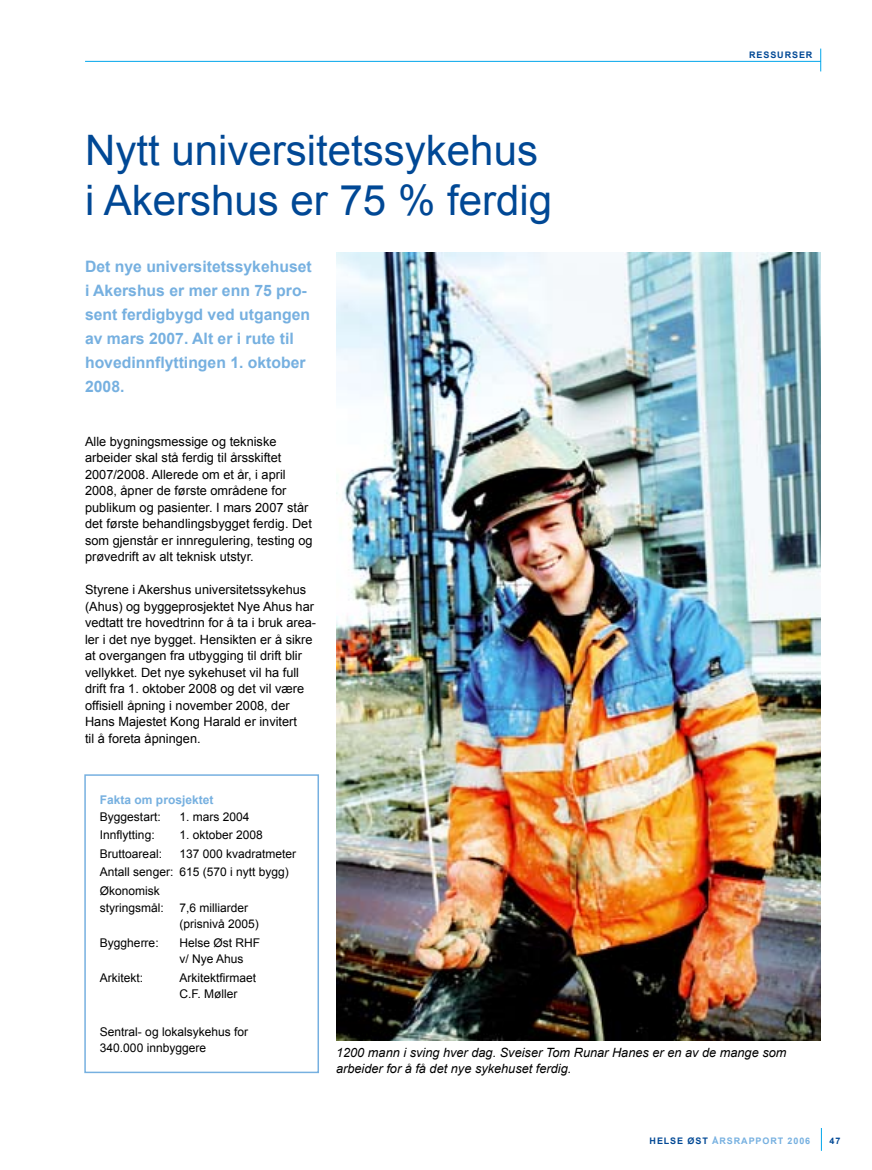
<style>
.page{position:relative;width:872px;height:1170px;background:#fff}
.page>*{position:absolute;margin:0;border:0;box-sizing:border-box;transform-origin:0 0}
.t1{font:42px/49.5px "Arial";color:#004895}
.t2{font:700 15.75px/24px "Arial";color:#76b0e0}
.t3{font:12.75px/16.5px "Arial";color:#000}
.t4{font:italic 12.75px/16.5px "Arial";color:#000}
.t5{font:12px/16.5px "Arial";color:#000}
.t6{font:700 12px "Arial";color:#76b0e0}
.t7{font:700 9px "Arial";letter-spacing:.1em;color:#004895}
.t8{font:700 9px "Arial";letter-spacing:.1em;color:#76b0e0}
</style>
<div class="page">
<hr style="left:85px;top:61px;width:736px;height:1px;background:#00a6eb">
<svg style="left:820px;top:49px;width:1px;height:22px"></svg>
<svg style="left:821px;top:1128px;width:1px;height:22px"></svg>
<img style="left:336px;top:253px;width:485px;height:787px">
<div style="left:84px;top:774px;width:235px;height:299px;border:2px solid #76b0e0"></div>
<h1 class="t1" style="left:85px;top:125px;width:468px">Nytt universitetssykehus i Akershus er 75 % ferdig</h1>
<p class="t2" style="left:85px;top:254px;width:228px">Det nye universitetssykehuset i Akershus er mer enn 75 pro&shy;sent ferdigbygd ved utgangen av mars 2007. Alt er i rute til hovedinnflyttingen 1. oktober<br>2008.</p>
<p class="t3" style="left:85px;top:433px;width:229px">Alle bygningsmessige og tekniske arbeider skal stå ferdig til årsskiftet 2007/2008. Allerede om et år, i april 2008, åpner de første områdene for publikum og pasienter. I mars 2007 står det første behandlingsbygget ferdig. Det som gjenstår er innregulering, testing og prøvedrift av alt teknisk utstyr.</p>
<p class="t3" style="left:85px;top:581px;width:233px">Styrene i Akershus universitetssykehus (Ahus) og byggeprosjektet Nye Ahus har vedtatt tre hovedtrinn for å ta i bruk area&shy;ler i det nye bygget. Hensikten er å sikre at overgangen fra utbygging til drift blir vellykket. Det nye sykehuset vil ha full drift fra 1. oktober 2008 og det vil være offisiell åpning i november 2008, der Hans Majestet Kong Harald er invitert<br>til å foreta åpningen.</p>
<p class="t7" style="left:749px;top:49px;width:65px">RESSURSER</p>
<p class="t6" style="left:100px;top:793px;width:115px">Fakta om prosjektet</p>
<p class="t5" style="left:100px;top:808px;width:62px">Byggestart:</p>
<p class="t5" style="left:179px;top:808px;width:72px">1. mars 2004</p>
<p class="t5" style="left:100px;top:826px;width:56px">Innflytting:</p>
<p class="t5" style="left:179px;top:826px;width:85px">1. oktober 2008</p>
<p class="t5" style="left:100px;top:845px;width:64px">Bruttoareal:</p>
<p class="t5" style="left:100px;top:844px;width:198px;line-height:18.6px;text-indent:80px">137 000 kvadratmeter<br>Antall senger: 615 (570 i nytt bygg)<br>Økonomisk</p>
<p class="t5" style="left:100px;top:899px;width:66px">styringsmål:</p>
<p class="t5" style="left:179px;top:899px;width:81px">7,6 milliarder (prisnivå 2005)</p>
<p class="t5" style="left:100px;top:934px;width:60px">Byggherre:</p>
<p class="t5" style="left:179px;top:934px;width:82px">Helse Øst RHF v/ Nye Ahus</p>
<p class="t5" style="left:100px;top:969px;width:45px">Arkitekt:</p>
<p class="t5" style="left:179px;top:969px;width:78px">Arkitektfirmaet<br>C. F. Møller</p>
<p class="t5" style="left:100px;top:1023px;width:150px">Sentral- og lokalsykehus for<br>340.000 innbyggere</p>
<p class="t4" style="left:336px;top:1043px;width:452px">1200 mann i sving hver dag. Sveiser Tom Runar Hanes er en av de mange som arbeider for å få det nye sykehuset ferdig.</p>
<p class="t7" style="left:649px;top:1135px;width:8px">helse</p>
<p class="t7" style="left:687px;top:1135px;width:8px">øst</p>
<p class="t8" style="left:712px;top:1135px;width:16px">Årsrapport</p>
<p class="t8" style="left:787px;top:1135px;width:24px">2006</p>
<p class="t7" style="left:829px;top:1135px;width:12px">47</p>
</div>
